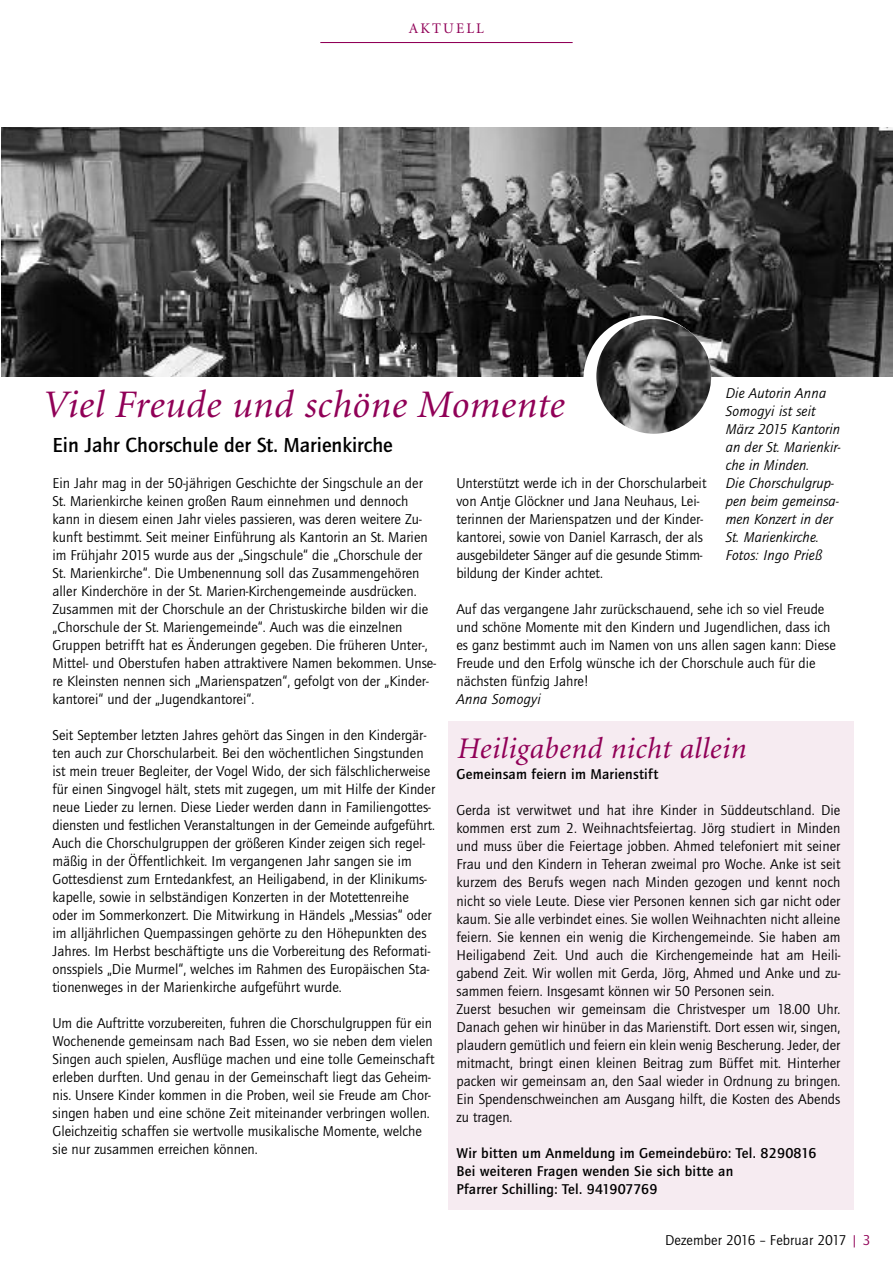
<style>
.page{position:relative;width:893px;height:1263px;background:#fff}
.page>*{position:absolute;margin:0;border:0;box-sizing:border-box;transform-origin:0 0}
.t1{font:italic 39px "Minion";letter-spacing:.015em;color:#900057}
.t2{font:italic 30px "Minion";letter-spacing:.015em;color:#900057}
.t3{font:700 21px "Quay Itc T";color:#000}
.t4{font:14.7px/18px "Quay Itc T";color:#000}
.t5{font:italic 14.7px/18px "Quay Itc T";letter-spacing:.005em;color:#000}
.t6{font:700 14.7px/18px "Quay Itc T";letter-spacing:.015em;color:#000}
.t7{font:14.7px "Minion";letter-spacing:.145em;color:#900057}
.s1{color:#900057}
</style>
<div class="page">
<img style="left:1px;top:128px;width:892px;height:249px">
<div style="left:583px;top:315px;width:127px;height:127px;background:#fff;border-radius:50%"></div>
<div style="left:448px;top:722px;width:406px;height:488px;background:#f6ebf1"></div>
<hr style="left:320px;top:42px;width:253px;height:1px;background:#900057">
<img style="left:596px;top:319px;width:115px;height:115px;border-radius:50%">
<p class="t7" style="left:409px;top:23px;width:77px">AKTUELL</p>
<p class="t5" style="left:726px;top:384px;width:116px">Die Autorin Anna<br>Somogyi ist seit<br>März 2015 Kantorin an der St. Marienkir&shy;che in Minden.<br>Die Chorschulgrup&shy;pen beim gemeinsa&shy;men Konzert in der<br>St. Marienkirche.<br>Fotos: Ingo Prieß</p>
<h1 class="t1" style="left:41px;top:390px;width:523px">Viel Freude und schöne Momente</h1>
<h3 class="t3" style="left:53px;top:432px;width:342px">Ein Jahr Chorschule der St. Marienkirche</h3>
<p class="t4" style="left:53px;top:473px;width:385px">Ein Jahr mag in der 50-jährigen Geschichte der Singschule an der St. Marienkirche keinen großen Raum einnehmen und dennoch kann in diesem einen Jahr vieles passieren, was deren weitere Zu&shy;kunft bestimmt. Seit meiner Einführung als Kantorin an St. Marien im Frühjahr 2015 wurde aus der „Singschule“ die „Chorschule der St. Marienkirche“. Die Umbenennung soll das Zusammengehören aller Kinderchöre in der St. Marien-Kirchengemeinde ausdrücken.<br>Zusammen mit der Chorschule an der Christuskirche bilden wir die „Chorschule der St. Mariengemeinde“. Auch was die einzelnen Gruppen betrifft hat es Änderungen gegeben. Die früheren Unter-, Mittel- und Oberstufen haben attraktivere Namen bekommen. Unse&shy;re Kleinsten nennen sich „Marienspatzen“, gefolgt von der „Kinder&shy;kantorei“ und der „Jugendkantorei“.</p>
<p class="t4" style="left:53px;top:725px;width:384px">Seit September letzten Jahres gehört das Singen in den Kindergär&shy;ten auch zur Chorschularbeit. Bei den wöchentlichen Singstunden ist mein treuer Begleiter, der Vogel Wido, der sich fälschlicherweise für einen Singvogel hält, stets mit zugegen, um mit Hilfe der Kinder neue Lieder zu lernen. Diese Lieder werden dann in Familiengottes&shy;diensten und festlichen Veranstaltungen in der Gemeinde aufgeführt.<br>Auch die Chorschulgruppen der größeren Kinder zeigen sich regel&shy;mäßig in der Öffentlichkeit. Im vergangenen Jahr sangen sie im Gottesdienst zum Erntedankfest, an Heiligabend, in der Klinikums&shy;kapelle, sowie in selbständigen Konzerten in der Motettenreihe oder im Sommerkonzert. Die Mitwirkung in Händels „Messias“ oder im alljährlichen Quempassingen gehörte zu den Höhepunkten des Jahres. Im Herbst beschäftigte uns die Vorbereitung des Reformati&shy;onsspiels „Die Murmel“, welches im Rahmen des Europäischen Sta&shy;tionenweges in der Marienkirche aufgeführt wurde.</p>
<p class="t4" style="left:53px;top:1013px;width:384px">Um die Auftritte vorzubereiten, fuhren die Chorschulgruppen für ein Wochenende gemeinsam nach Bad Essen, wo sie neben dem vielen Singen auch spielen, Ausflüge machen und eine tolle Gemeinschaft erleben durften. Und genau in der Gemeinschaft liegt das Geheim&shy;nis. Unsere Kinder kommen in die Proben, weil sie Freude am Chor&shy;singen haben und eine schöne Zeit miteinander verbringen wollen.<br>Gleichzeitig schaffen sie wertvolle musikalische Momente, welche sie nur zusammen erreichen können.</p>
<p class="t4" style="left:456px;top:473px;width:251px">Unterstützt werde ich in der Chorschularbeit von Antje Glöckner und Jana Neuhaus, Lei&shy;terinnen der Marienspatzen und der Kinder&shy;kantorei, sowie von Daniel Karrasch, der als ausgebildeter Sänger auf die gesunde Stimm&shy;bildung der Kinder achtet.</p>
<p class="t4" style="left:456px;top:599px;width:381px">Auf das vergangene Jahr zurückschauend, sehe ich so viel Freude und schöne Momente mit den Kindern und Jugendlichen, dass ich es ganz bestimmt auch im Namen von uns allen sagen kann: Diese Freude und den Erfolg wünsche ich der Chorschule auch für die nächsten fünfzig Jahre!</p>
<p class="t5" style="left:456px;top:689px;width:86px">Anna Somogyi</p>
<h2 class="t2" style="left:456px;top:737px;width:290px">Heiligabend nicht allein</h2>
<p class="t6" style="left:456px;top:765px;width:203px">Gemeinsam feiern im Marienstift</p>
<p class="t4" style="left:456px;top:801px;width:385px">Gerda ist verwitwet und hat ihre Kinder in Süddeutschland. Die kommen erst zum 2. Weihnachtsfeiertag. Jörg studiert in Minden und muss über die Feiertage jobben. Ahmed telefoniert mit seiner Frau und den Kindern in Teheran zweimal pro Woche. Anke ist seit kurzem des Berufs wegen nach Minden gezogen und kennt noch nicht so viele Leute. Diese vier Personen kennen sich gar nicht oder kaum. Sie alle verbindet eines. Sie wollen Weihnachten nicht alleine feiern. Sie kennen ein wenig die Kirchengemeinde. Sie haben am Heiligabend Zeit. Und auch die Kirchengemeinde hat am Heili&shy;gabend Zeit. Wir wollen mit Gerda, Jörg, Ahmed und Anke und zu&shy;sammen feiern. Insgesamt können wir 50 Personen sein.<br>Zuerst besuchen wir gemeinsam die Christvesper um 18.00 Uhr.<br>Danach gehen wir hinüber in das Marienstift. Dort essen wir, singen, plaudern gemütlich und feiern ein klein wenig Bescherung. Jeder, der mitmacht, bringt einen kleinen Beitrag zum Büffet mit. Hinterher packen wir gemeinsam an, den Saal wieder in Ordnung zu bringen.<br>Ein Spendenschweinchen am Ausgang hilft, die Kosten des Abends zu tragen.</p>
<p class="t6" style="left:456px;top:1143px;width:361px">Wir bitten um Anmeldung im Gemeindebüro: Tel. 8290816<br>Bei weiteren Fragen wenden Sie sich bitte an<br>Pfarrer Schilling: Tel. 941907769</p>
<p class="t4" style="left:665px;top:1230px;width:207px">Dezember 2016 – Februar 2017 <span class="s1">| 3</span></p>
</div>
